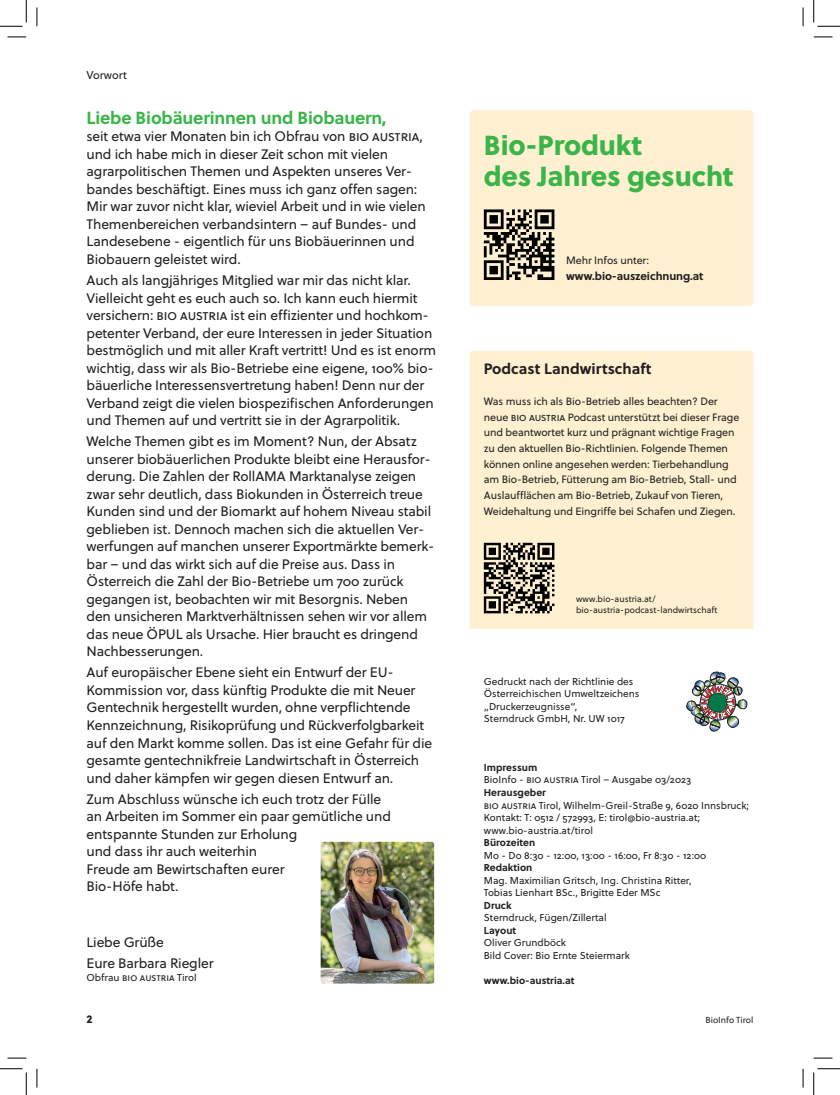
<style>
.page{position:relative;width:840px;height:1095px;background:#fff}
.page>*{position:absolute;margin:0;border:0;box-sizing:border-box;transform-origin:0 0}
.t1{font:27.5px/31.2px "Soleil Xb";letter-spacing:-.005em;color:#3ab54a}
.t2{font:700 17.5px "Soleil";letter-spacing:-.01em;color:#3ab54a}
.t3{font:700 15px "Soleil";color:#231f20}
.t4{font:13.75px/17.5px "Soleil";letter-spacing:-.01em;color:#231f20}
.t5{font:700 11.25px "Soleil";letter-spacing:-.01em;color:#231f20}
.t6{font:11.25px "Soleil";color:#231f20}
.t7{font:11.25px "Soleil Xb";color:#231f20}
.t8{font:10.62px/15.6px "Soleil";letter-spacing:-.01em;color:#231f20}
.t9{font:10px/12.5px "Soleil";color:#231f20}
.t10{font:700 10px "Soleil";color:#231f20}
.t11{font:8.75px/11.2px "Soleil";color:#231f20}
</style>
<div class="page">
<img style="left:320px;top:841px;width:114px;height:142px">
<div style="left:469px;top:110px;width:284px;height:196px;background:#fef0d0;border-radius:4px"></div>
<img style="left:686px;top:671px;width:60px;height:60px">
<div style="left:469px;top:351px;width:284px;height:278px;background:#fef0d0"></div>
<svg style="left:483px;top:209px;width:71px;height:71px"></svg>
<svg style="left:483px;top:542px;width:71px;height:71px;background:#7b7465"></svg>
<svg style="left:8px;top:36px;width:18px;height:2px"></svg>
<svg style="left:813px;top:36px;width:19px;height:2px"></svg>
<svg style="left:8px;top:1057px;width:18px;height:1px"></svg>
<svg style="left:813px;top:1057px;width:19px;height:1px"></svg>
<svg style="left:36px;top:8px;width:2px;height:18px"></svg>
<svg style="left:36px;top:1068px;width:2px;height:19px"></svg>
<svg style="left:802px;top:8px;width:1px;height:18px"></svg>
<svg style="left:802px;top:1068px;width:1px;height:19px"></svg>
<svg style="left:0;top:0;width:27px;height:27px"></svg>
<svg style="left:0;top:1068px;width:27px;height:26px"></svg>
<svg style="left:813px;top:0;width:26px;height:27px"></svg>
<svg style="left:813px;top:1068px;width:26px;height:26px"></svg>
<p class="t6" style="left:86px;top:68px;width:42px">Vorwort</p>
<p class="t2" style="left:86px;top:106px;width:301px">Liebe Biobäuerinnen und Biobauern,</p>
<p class="t4" style="left:86px;top:128px;width:340px">seit etwa vier Monaten bin ich Obfrau von BIO AUSTRIA, und ich habe mich in dieser Zeit schon mit vielen agrarpolitischen Themen und Aspekten unseres Ver&shy;bandes beschäftigt. Eines muss ich ganz offen sagen:<br>Mir war zuvor nicht klar, wieviel Arbeit und in wie vielen Themenbereichen verbandsintern – auf Bundes- und Landesebene - eigentlich für uns Biobäuerinnen und Biobauern geleistet wird.</p>
<p class="t4" style="left:86px;top:272px;width:351px">Auch als langjähriges Mitglied war mir das nicht klar.<br>Vielleicht geht es euch auch so. Ich kann euch hiermit versichern: BIO AUSTRIA ist ein effizienter und hochkom&shy;petenter Verband, der eure Interessen in jeder Situation bestmöglich und mit aller Kraft vertritt! Und es ist enorm wichtig, dass wir als Bio-Betriebe eine eigene, 100% bio&shy;bäuerliche Interessensvertretung haben! Denn nur der Verband zeigt die vielen biospezifischen Anforderungen und Themen auf und vertritt sie in der Agrarpolitik.</p>
<p class="t4" style="left:86px;top:433px;width:349px">Welche Themen gibt es im Moment? Nun, der Absatz unserer biobäuerlichen Produkte bleibt eine Herausfor&shy;derung. Die Zahlen der RollAMA Marktanalyse zeigen zwar sehr deutlich, dass Biokunden in Österreich treue Kunden sind und der Biomarkt auf hohem Niveau stabil geblieben ist. Dennoch machen sich die aktuellen Ver&shy;werfungen auf manchen unserer Exportmärkte bemerk&shy;bar – und das wirkt sich auf die Preise aus. Dass in Österreich die Zahl der Bio-Betriebe um 700 zurück gegangen ist, beobachten wir mit Besorgnis. Neben den unsicheren Marktverhältnissen sehen wir vor allem das neue ÖPUL als Ursache. Hier braucht es dringend Nachbesserungen.</p>
<p class="t4" style="left:86px;top:664px;width:347px">Auf europäischer Ebene sieht ein Entwurf der EU-Kommission vor, dass künftig Produkte die mit Neuer Gentechnik hergestellt wurden, ohne verpflichtende Kennzeichnung, Risikoprüfung und Rückverfolgbarkeit auf den Markt komme sollen. Das ist eine Gefahr für die gesamte gentechnikfreie Landwirtschaft in Österreich und daher kämpfen wir gegen diesen Entwurf an.</p>
<p class="t4" style="left:86px;top:790px;width:306px">Zum Abschluss wünsche ich euch trotz der Fülle an Arbeiten im Sommer ein paar gemütliche und entspannte Stunden zur Erholung<br>und dass ihr auch weiterhin<br>Freude am Bewirtschaften eurer<br>Bio-Höfe habt.</p>
<p class="t4" style="left:86px;top:931px;width:128px;line-height:21px">Liebe Grüße<br>Eure Barbara Riegler</p>
<p class="t9" style="left:86px;top:970px;width:112px">Obfrau BIO AUSTRIA Tirol</p>
<h1 class="t1" style="left:483px;top:130px;width:251px">Bio-Produkt<br>des Jahres gesucht</h1>
<p class="t8" style="left:566px;top:253px;width:84px">Mehr Infos unter:</p>
<p class="t5" style="left:566px;top:269px;width:139px">www.bio-auszeichnung.at</p>
<p class="t3" style="left:483px;top:359px;width:169px">Podcast Landwirtschaft</p>
<p class="t8" style="left:483px;top:394px;width:257px">Was muss ich als Bio-Betrieb alles beachten? Der neue BIO AUSTRIA Podcast unterstützt bei dieser Frage und beantwortet kurz und prägnant wichtige Fragen zu den aktuellen Bio-Richtlinien. Folgende Themen können online angesehen werden: Tierbehandlung am Bio-Betrieb, Fütterung am Bio-Betrieb, Stall- und Auslaufflächen am Bio-Betrieb, Zukauf von Tieren, Weidehaltung und Eingriffe bei Schafen und Ziegen.</p>
<p class="t11" style="left:575px;top:593px;width:143px">www.bio-austria.at/ bio-austria-podcast-landwirtschaft</p>
<p class="t9" style="left:483px;top:675px;width:157px">Gedruckt nach der Richtlinie des<br>Österreichischen Umweltzeichens „Druckerzeugnisse“,<br>Sterndruck GmbH, Nr. UW 1017</p>
<p class="t10" style="left:483px;top:760px;width:55px">Impressum</p>
<p class="t9" style="left:483px;top:773px;width:209px">BioInfo - BIO AUSTRIA Tirol – Ausgabe 03/2023</p>
<p class="t10" style="left:483px;top:785px;width:64px">Herausgeber</p>
<p class="t9" style="left:483px;top:798px;width:266px">BIO AUSTRIA Tirol, Wilhelm-Greil-Straße 9, 6020 Innsbruck;<br>Kontakt: T: 0512 / 572993, E: tirol@bio-austria.at; www.bio-austria.at/tirol</p>
<p class="t10" style="left:483px;top:835px;width:53px">Bürozeiten</p>
<p class="t9" style="left:483px;top:848px;width:224px">Mo - Do 8:30 - 12:00, 13:00 - 16:00, Fr 8:30 - 12:00</p>
<p class="t10" style="left:483px;top:860px;width:50px">Redaktion</p>
<p class="t9" style="left:483px;top:873px;width:209px">Mag. Maximilian Gritsch, Ing. Christina Ritter,<br>Tobias Lienhart BSc., Brigitte Eder MSc</p>
<p class="t10" style="left:483px;top:898px;width:29px">Druck</p>
<p class="t9" style="left:483px;top:911px;width:124px">Sterndruck, Fügen/Zillertal</p>
<p class="t10" style="left:483px;top:923px;width:34px">Layout</p>
<p class="t9" style="left:483px;top:936px;width:148px">Oliver Grundböck<br>Bild Cover: Bio Ernte Steiermark</p>
<p class="t10" style="left:483px;top:973px;width:92px">www.bio-austria.at</p>
<p class="t7" style="left:86px;top:1011px;width:7px">2</p>
<p class="t11" style="left:705px;top:1013px;width:49px">BioInfo Tirol</p>
</div>
